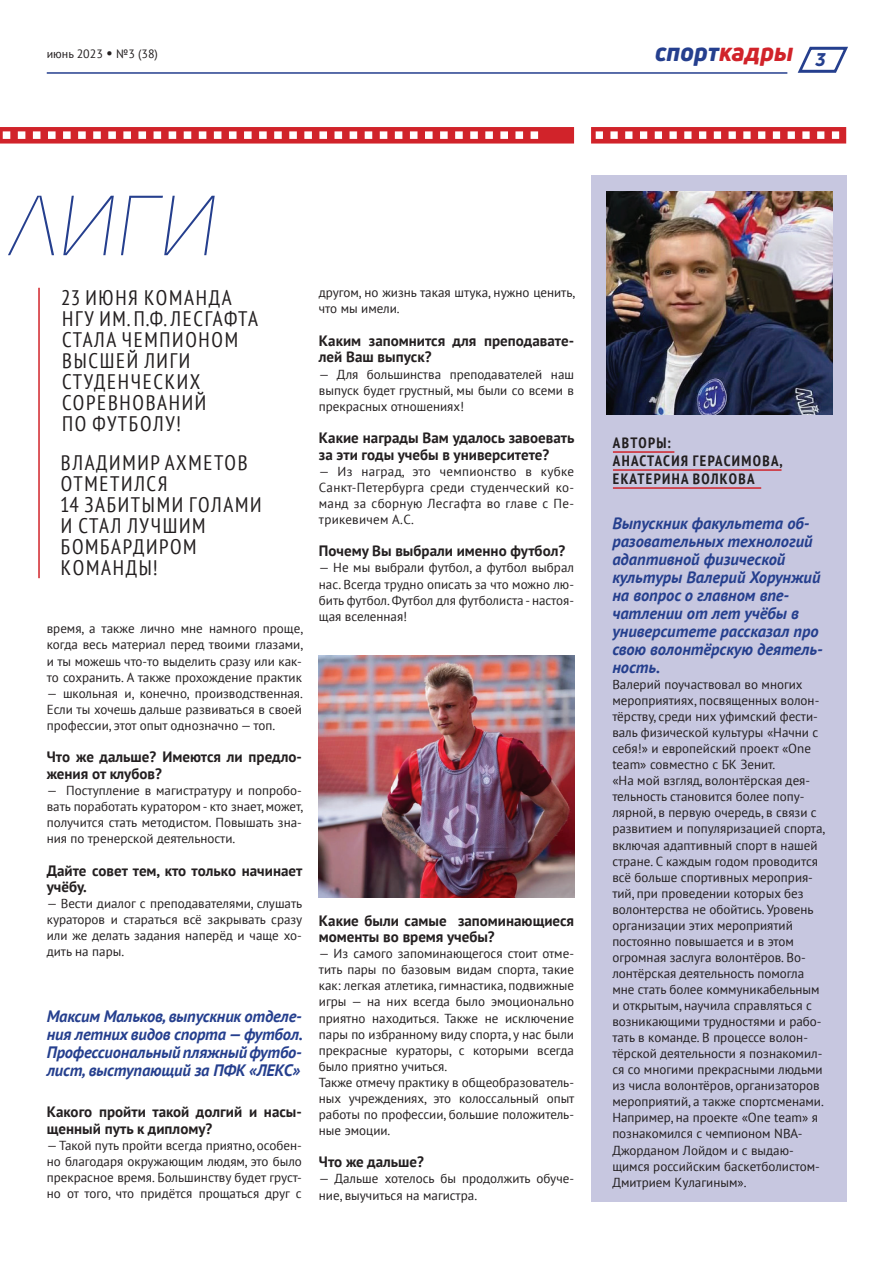
<style>
.page{position:relative;width:893px;height:1263px;background:#fff}
.page>*{position:absolute;margin:0;border:0;box-sizing:border-box;transform-origin:0 0}
.t1{font:84px "Uni Sans Demo Thin Italic CAPS";color:#253f8e}
.t2{font:italic 800 25.5px "Uni Neue";color:#253f8e}
.t3{font:condensed 21px/21px "PT Sans";letter-spacing:.08em;color:#231f20}
.t4{font:italic 700 16.5px/18px "PT Sans";color:#253f8e}
.t5{font:700 15px/16.5px "PT Sans";color:#231f20}
.t6{font:700 condensed 15px/18px "PT Sans";letter-spacing:.09em;color:#231f20}
.t7{font:13.05px/16px "PT Sans";color:#231f20;text-align:justify}
.t8{font:12px "PT Sans";color:#231f20}
.s1{font-size:15px}
.s2{color:#d1232a}
</style>
<div class="page">
<svg style="left:797px;top:46px;width:51px;height:27px"></svg>
<hr style="left:47px;top:72px;width:740px;height:2px;background:#253f8e">
<div style="left:591px;top:175px;width:255px;height:1027px;background:#c7c7e0"></div>
<div style="left:0;top:127px;width:574px;height:17px;background:#d1232a"></div>
<svg style="left:2px;top:131px;width:536px;height:8px"></svg>
<div style="left:591px;top:127px;width:255px;height:17px;background:#d1232a"></div>
<svg style="left:596px;top:131px;width:243px;height:8px"></svg>
<img style="left:319px;top:656px;width:255px;height:241px">
<hr style="left:38px;top:288px;width:2px;height:290px;background:#d1232a">
<img style="left:606px;top:191px;width:226px;height:223px">
<hr style="left:613px;top:451px;width:61px;height:2px;background:#d1232a">
<hr style="left:613px;top:469px;width:168px;height:2px;background:#d1232a">
<hr style="left:613px;top:487px;width:148px;height:2px;background:#d1232a">
<p class="t8" style="left:47px;top:46px;width:113px">июнь 2023 <span class="s1">•</span> №3 (38)</p>
<h2 class="t2" style="left:655px;top:35px;width:172px">спорт<span class="s2">кадры</span> <sub>3</sub></h2>
<h1 class="t1" style="left:10px;top:178px;width:209px">лиги</h1>
<h3 class="t3" style="left:61px;top:287px;width:198px">23 июня команда<br>НГУ им. П.Ф. Лесгафта стала чемпионом высшей лиги студенческих соревнований<br>по футболу!</h3>
<h3 class="t3" style="left:60px;top:451px;width:203px">Владимир Ахметов отметился<br>14 забитыми голами и стал лучшим бомбардиром команды!</h3>
<p class="t7" style="left:47px;top:620px;width:258px">время, а также лично мне намного проще, когда весь материал перед твоими глазами, и ты можешь что-то выделить сразу или как&shy;то сохранить. А также прохождение практик</p>
<p class="t7" style="left:47px;top:685px;width:258px">— школьная и, конечно, производственная.<br>Если ты хочешь дальше развиваться в своей профессии, этот опыт однозначно — топ.</p>
<p class="t5" style="left:47px;top:748px;width:257px">Что же дальше? Имеются ли предло&shy;жения от клубов?</p>
<p class="t7" style="left:47px;top:782px;width:258px">— Поступление в магистратуру и попробо&shy;вать поработать куратором - кто знает, может, получится стать методистом. Повышать зна&shy;ния по тренерской деятельности.</p>
<p class="t5" style="left:47px;top:862px;width:257px">Дайте совет тем, кто только начинает учёбу.</p>
<p class="t7" style="left:47px;top:895px;width:257px">— Вести диалог с преподавателями, слушать кураторов и стараться всё закрывать сразу или же делать задания наперёд и чаще хо&shy;дить на пары.</p>
<p class="t4" style="left:47px;top:1007px;width:258px;text-align:justify">Максим Мальков, выпускник отделе&shy;ния летних видов спорта — футбол.<br>Профессиональный пляжный футбо&shy;лист, выступающий за ПФК «ЛЕКС»</p>
<p class="t5" style="left:47px;top:1103px;width:257px">Какого пройти такой долгий и насы&shy;щенный путь к диплому?</p>
<p class="t7" style="left:47px;top:1137px;width:257px">— Такой путь пройти всегда приятно, особен&shy;но благодаря окружающим людям, это было прекрасное время. Большинству будет груст&shy;но от того, что придётся прощаться друг с</p>
<p class="t7" style="left:319px;top:284px;width:258px">другом, но жизнь такая штука, нужно ценить, что мы имели.</p>
<p class="t5" style="left:319px;top:332px;width:257px">Каким запомнится для преподавате&shy;лей Ваш выпуск?</p>
<p class="t7" style="left:319px;top:366px;width:257px">— Для большинства преподавателей наш выпуск будет грустный, мы были со всеми в прекрасных отношениях!</p>
<p class="t5" style="left:319px;top:429px;width:257px">Какие награды Вам удалось завоевать за эти годы учебы в университете?</p>
<p class="t7" style="left:319px;top:463px;width:257px">— Из наград, это чемпионство в кубке Санкт-Петербурга среди студенческий ко&shy;манд за сборную Лесгафта во главе с Пе&shy;трикевичем А.С.</p>
<p class="t5" style="left:319px;top:543px;width:248px">Почему Вы выбрали именно футбол?</p>
<p class="t7" style="left:319px;top:559px;width:257px">— Не мы выбрали футбол, а футбол выбрал нас. Всегда трудно описать за что можно лю&shy;бить футбол. Футбол для футболиста - настоя&shy;щая вселенная!</p>
<p class="t5" style="left:319px;top:912px;width:257px">Какие были самые запоминающиеся моменты во время учебы?</p>
<p class="t7" style="left:319px;top:945px;width:257px;text-align:left">— Из самого запоминающегося стоит отме&shy;тить пары по базовым видам спорта, такие как: легкая атлетика, гимнастика, подвижные игры — на них всегда было эмоционально приятно находиться. Также не исключение пары по избранному виду спорта, у нас были прекрасные кураторы, с которыми всегда было приятно учиться.<br>Также отмечу практику в общеобразователь&shy;ных учреждениях, это колоссальный опыт работы по профессии, большие положитель&shy;ные эмоции.</p>
<p class="t5" style="left:319px;top:1153px;width:107px">Что же дальше?</p>
<p class="t7" style="left:319px;top:1170px;width:257px">— Дальше хотелось бы продолжить обуче&shy;ние, выучиться на магистра.</p>
<p class="t6" style="left:613px;top:433px;width:171px">Авторы:<br>Анастасия Герасимова,<br>Екатерина Волкова</p>
<p class="t4" style="left:612px;top:514px;width:212px">Выпускник факультета об&shy;разовательных технологий адаптивной физической культуры Валерий Хорунжий на вопрос о главном впе&shy;чатлении от лет учёбы в университете рассказал про свою волонтёрскую деятель&shy;ность.</p>
<p class="t7" style="left:612px;top:676px;width:214px;text-align:left">Валерий поучаствовал во многих мероприятиях, посвященных волон&shy;тёрству, среди них уфимский фести&shy;валь физической культуры «Начни с себя!» и европейский проект «One team» совместно с БК Зенит.<br>«На мой взгляд, волонтёрская дея&shy;тельность становится более попу&shy;лярной, в первую очередь, в связи с развитием и популяризацией спорта, включая адаптивный спорт в нашей стране. С каждым годом проводится всё больше спортивных мероприя&shy;тий, при проведении которых без волонтерства не обойтись. Уровень организации этих мероприятий постоянно повышается и в этом огромная заслуга волонтёров. Во&shy;лонтёрская деятельность помогла мне стать более коммуникабельным и открытым, научила справляться с возникающими трудностями и рабо&shy;тать в команде. В процессе волон&shy;тёрской деятельности я познакомил&shy;ся со многими прекрасными людьми из числа волонтёров, организаторов мероприятий, а также спортсменами.<br>Например, на проекте «One team» я познакомился с чемпионом NBA-Джорданом Лойдом и с выдаю&shy;щимся российским баскетболистом-Дмитрием Кулагиным».</p>
</div>
